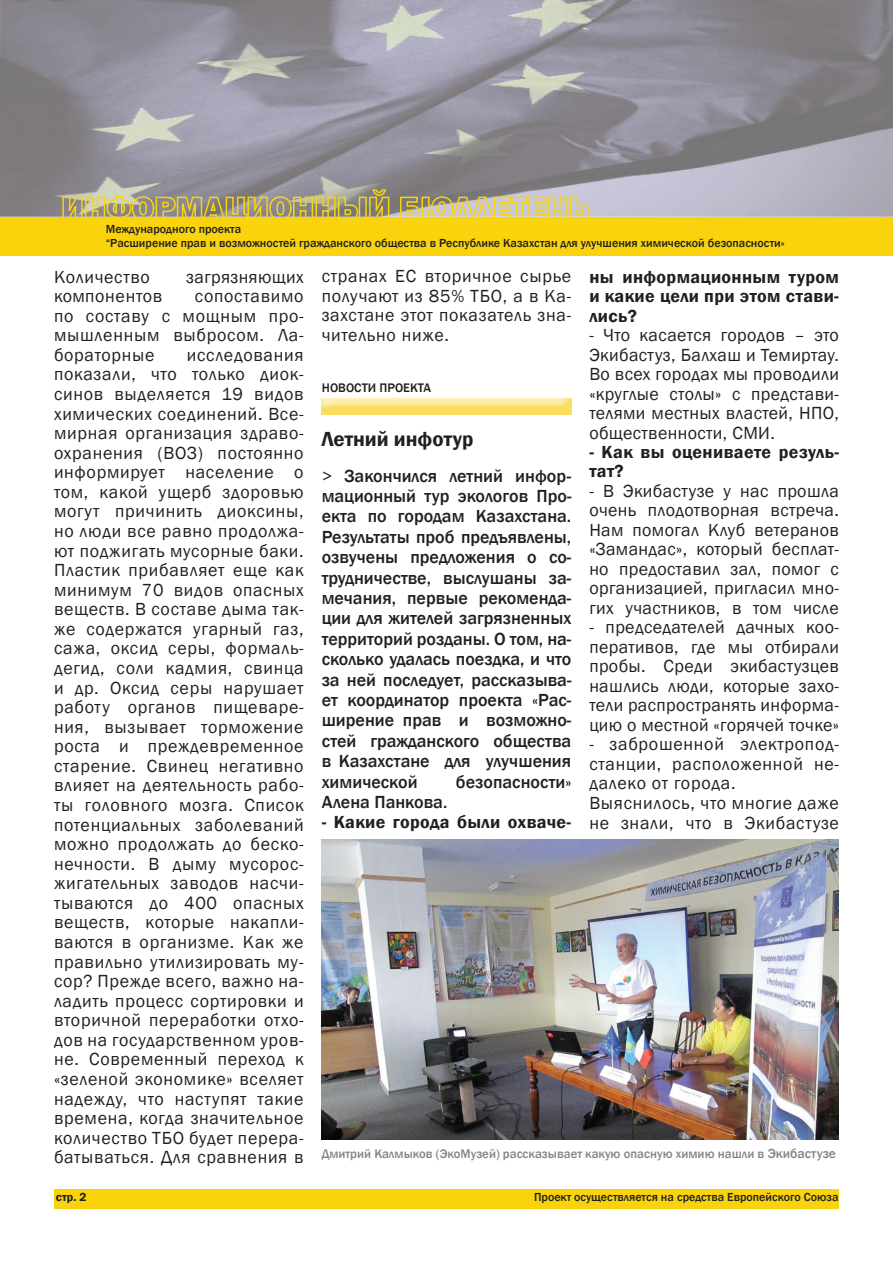
<style>
.page{position:relative;width:893px;height:1263px;background:#fff}
.page>*{position:absolute;margin:0;border:0;box-sizing:border-box;transform-origin:0 0}
.t1{font:600 21px "Franklin Gothic";color:#231f20}
.t2{font:18px/19.5px "Franklin Gothic";letter-spacing:.04em;color:#231f20;text-align:justify}
.t3{font:500 18px/20.4px "Franklin Gothic";color:#231f20;text-align:justify}
.t4{font:600 18px/19.5px "Franklin Gothic";letter-spacing:.02em;color:#231f20;text-align:justify}
.t5{font:18px "Franklin Gothic";letter-spacing:.02em;color:#231f20}
.t6{font:500 12.75px "Franklin Gothic";color:#828487}
.t7{font:500 12.75px "Franklin Gothic";color:#231f20}
.t8{font:500 12px/14.4px "Franklin Gothic";color:#231f20}
.t9{font:600 12px "Franklin Gothic";color:#231f20}
.s1{font-weight:400}
.s2{font-size:13.5px}
</style>
<div class="page">
<div style="left:54px;top:1189px;width:785px;height:20px;background:#f9d40d"></div>
<img style="left:0;top:0;width:893px;height:217px">
<div style="left:0;top:217px;width:893px;height:38px;background:#f9d40d"></div>
<svg style="left:62px;top:189px;width:328px;height:28px;background:#aba176"></svg>
<svg style="left:399px;top:196px;width:192px;height:21px;background:#ccc091"></svg>
<img style="left:322px;top:398px;width:249px;height:16px">
<img style="left:322px;top:839px;width:517px;height:300px">
<p class="t8" style="left:106px;top:222px;width:680px">Международного проекта<br>“Расширение прав и возможностей гражданского общества в Республике Казахстан для улучшения химической безопасности»</p>
<p class="t2" style="left:54px;top:267px;width:97px">Количество</p>
<p class="t5" style="left:186px;top:265px;width:119px">загрязняющих</p>
<p class="t2" style="left:54px;top:287px;width:110px">компонентов</p>
<p class="t2" style="left:322px;top:267px;width:251px">странах ЕС вторичное сырье получают из 85% ТБО, а в Ка&shy;захстане этот показатель зна&shy;чительно ниже.</p>
<p class="t4" style="left:589px;top:267px;width:251px">ны информационным туром и какие цели при этом стави&shy;лись?</p>
<p class="t2" style="left:589px;top:326px;width:251px">- Что касается городов – это Экибастуз, Балхаш и Темиртау.<br>Во всех городах мы проводили «круглые столы» с представи&shy;телями местных властей, НПО, общественности, СМИ.</p>
<p class="t4" style="left:589px;top:442px;width:251px">- Как вы оцениваете резуль&shy;тат?</p>
<p class="t2" style="left:589px;top:482px;width:251px">- В Экибастузе у нас прошла очень плодотворная встреча.<br>Нам помогал Клуб ветеранов «Замандас», который бесплат&shy;но предоставил зал, помог с организацией, пригласил мно&shy;гих участников, в том числе</p>
<p class="t2" style="left:589px;top:618px;width:251px">- председателей дачных коо&shy;перативов, где мы отбирали пробы. Среди экибастузцев нашлись люди, которые захо&shy;тели распространять информа&shy;цию о местной «горячей точке»</p>
<p class="t2" style="left:589px;top:735px;width:251px;text-align:left">- заброшенной электропод&shy;станции, расположенной не&shy;далеко от города.<br>Выяснилось, что многие даже не знали, что в Экибастузе</p>
<p class="t2" style="left:54px;top:287px;width:251px;text-indent:141px">сопоставимо по составу с мощным про&shy;мышленным выбросом. Ла&shy;бораторные</p>
<p class="t2" style="left:54px;top:346px;width:251px;text-indent:133px">исследования показали, что только диок&shy;синов выделяется 19 видов химических соединений. Все&shy;мирная организация здраво&shy;охранения (ВОЗ) постоянно информирует население о том, какой ущерб здоровью могут причинить диоксины, но люди все равно продолжа&shy;ют поджигать мусорные баки.<br>Пластик прибавляет еще как минимум 70 видов опасных веществ. В составе дыма так&shy;же содержатся угарный газ, сажа, оксид серы, формаль&shy;дегид, соли кадмия, свинца и др. Оксид серы нарушает работу органов пищеваре&shy;ния, вызывает торможение роста и преждевременное старение. Свинец негативно влияет на деятельность рабо&shy;ты головного мозга. Список потенциальных заболеваний можно продолжать до беско&shy;нечности. В дыму мусорос&shy;жигательных заводов насчи&shy;тываются до 400 опасных веществ, которые накапли&shy;ваются в организме. Как же правильно утилизировать му&shy;сор? Прежде всего, важно на&shy;ладить процесс сортировки и вторичной переработки отхо&shy;дов на государственном уров&shy;не. Современный переход к «зеленой экономике» вселяет надежду, что наступят такие времена, когда значительное количество ТБО будет перера&shy;батываться. Для сравнения в</p>
<p class="t7" style="left:322px;top:380px;width:111px">НОВОСТИ ПРОЕКТА</p>
<p class="t1" style="left:322px;top:426px;width:153px">Летний инфотур</p>
<p class="t3" style="left:322px;top:465px;width:251px"><span class="s1">&gt;</span> Закончился летний инфор&shy;мационный тур экологов Про&shy;екта по городам Казахстана.<br>Результаты проб предъявлены, озвучены предложения о со&shy;трудничестве, выслушаны за&shy;мечания, первые рекоменда&shy;ции для жителей загрязненных территорий розданы. О том, на&shy;сколько удалась поездка, и что за ней последует, рассказыва&shy;ет координатор проекта «Рас&shy;ширение прав и возможно&shy;стей гражданского общества в Казахстане для улучшения химической</p>
<p class="t3" style="left:456px;top:771px;width:117px">безопасности»</p>
<p class="t3" style="left:322px;top:792px;width:127px">Алена Панкова.</p>
<p class="t4" style="left:322px;top:813px;width:251px">- Какие города были охваче-</p>
<p class="t6" style="left:322px;top:1145px;width:516px">Дмитрий Калмыков (ЭкоМузей) рассказывает какую опасную химию нашли в <span class="s2">Экибастузе</span></p>
<p class="t9" style="left:56px;top:1190px;width:32px">стр. 2</p>
<p class="t8" style="left:534px;top:1190px;width:306px">Проект осуществляется на средства Европейского Союза</p>
</div>
